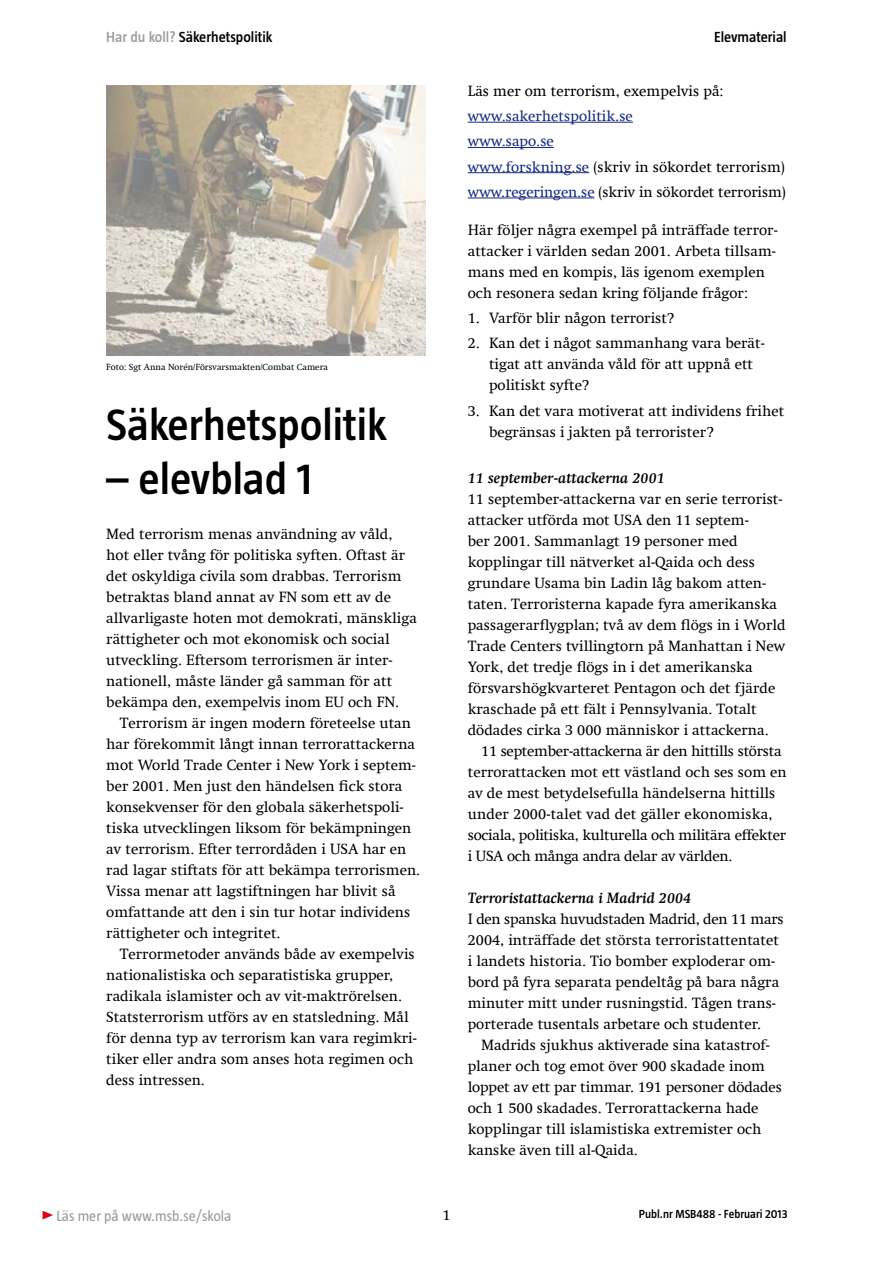
<style>
.page{position:relative;width:893px;height:1263px;background:#fff}
.page>*{position:absolute;margin:0;border:0;box-sizing:border-box;transform-origin:0 0}
.t1{font:600 45px "Taz";color:#000}
.t2{font:15px/21px "Swift Com";color:#000}
.t3{font:15px/21px "Swift Com";letter-spacing:-.02em;color:#000}
.t4{font:15px/25.2px "Swift Com";color:#162983}
.t5{font:italic 700 15px "Swift Com";color:#000}
.t6{font:600 15px "Taz";color:#000}
.t7{font:15px "Taz";color:#9c9e9f}
.t8{font:600 12px "Taz";color:#000}
.t9{font:9px "Swift Com";color:#000}
.s1{color:#9c9e9f}
.s2{color:#000}
</style>
<div class="page">
<svg style="left:43px;top:1211px;width:10px;height:8px"></svg>
<hr style="left:468px;top:122px;width:165px;height:1px;background:#162983">
<hr style="left:468px;top:147px;width:86px;height:1px;background:#162983">
<hr style="left:468px;top:172px;width:121px;height:1px;background:#162983">
<hr style="left:468px;top:198px;width:126px;height:1px;background:#162983">
<img style="left:106px;top:85px;width:319px;height:271px">
<p class="t6" style="left:106px;top:28px;width:168px"><span class="s1">Har du koll?</span> Säkerhetspolitik</p>
<p class="t6" style="left:714px;top:28px;width:74px">Elevmaterial</p>
<p class="t9" style="left:106px;top:362px;width:223px">Foto: Sgt Anna Norén/Försvarsmakten/Combat Camera</p>
<h1 class="t1" style="left:106px;top:399px;width:282px">Säkerhetspolitik</h1>
<h1 class="t1" style="left:106px;top:453px;width:207px">– elevblad 1</h1>
<p class="t2" style="left:106px;top:523px;width:312px">Med terrorism menas användning av våld, hot eller tvång för politiska syften. Oftast är det oskyldiga civila som drabbas. Terrorism betraktas bland annat av FN som ett av de allvarligaste hoten mot demokrati, mänskliga rättigheter och mot ekonomisk och social utveckling. Eftersom terrorismen är inter&shy;nationell, måste länder gå samman för att bekämpa den, exempelvis inom EU och FN.</p>
<p class="t2" style="left:106px;top:712px;width:315px;text-indent:14px">Terrorism är ingen modern företeelse utan har förekommit långt innan terrorattackerna mot World Trade Center i New York i septem&shy;ber 2001. Men just den händelsen fick stora konsekvenser för den globala säkerhetspoli&shy;tiska utvecklingen liksom för bekämpningen av terrorism. Efter terrordåden i USA har en rad lagar stiftats för att bekämpa terrorismen.<br>Vissa menar att lagstiftningen har blivit så omfattande att den i sin tur hotar individens rättigheter och integritet.</p>
<p class="t2" style="left:106px;top:943px;width:312px;text-indent:14px">Terrormetoder används både av exempelvis nationalistiska och separatistiska grupper, radikala islamister och av vit-maktrörelsen.<br>Statsterrorism utförs av en statsledning. Mål för denna typ av terrorism kan vara regimkri&shy;tiker eller andra som anses hota regimen och dess intressen.</p>
<p class="t2" style="left:468px;top:80px;width:257px">Läs mer om terrorism, exempelvis på:</p>
<p class="t4" style="left:468px;top:103px;width:320px">www.sakerhetspolitik.se<br>www.sapo.se<br>www.forskning.se <span class="s2">(skriv in sökordet terrorism) </span>www.regeringen.se <span class="s2">(skriv in sökordet terrorism)</span></p>
<p class="t2" style="left:468px;top:219px;width:311px">Här följer några exempel på inträffade terror&shy;attacker i världen sedan 2001. Arbeta tillsam&shy;mans med en kompis, läs igenom exemplen och resonera sedan kring följande frågor:</p>
<p class="t2" style="left:468px;top:307px;width:208px">1. Varför blir någon terrorist?</p>
<p class="t2" style="left:489px;top:333px;width:277px;text-indent:-21px">2. Kan det i något sammanhang vara berät&shy;tigat att använda våld för att uppnå ett politiskt syfte?</p>
<p class="t2" style="left:489px;top:400px;width:297px;text-indent:-21px">3. Kan det vara motiverat att individens frihet begränsas i jakten på terrorister?</p>
<p class="t5" style="left:468px;top:469px;width:199px">11 september-attackerna 2001</p>
<p class="t2" style="left:468px;top:488px;width:319px">11 september-attackerna var en serie terrorist&shy;attacker utförda mot USA den 11 septem-<br>ber 2001. Sammanlagt 19 personer med kopplingar till nätverket al-Qaida och dess grundare Usama bin Ladin låg bakom atten&shy;taten. Terroristerna kapade fyra amerikanska passagerarflygplan; två av dem flögs in i World Trade Centers tvillingtorn på Manhattan i New York, det tredje flögs in i det amerikanska försvarshögkvarteret Pentagon och det fjärde kraschade på ett fält i Pennsylvania. Totalt dödades cirka 3 000 människor i attackerna.</p>
<p class="t3" style="left:468px;top:740px;width:320px;text-indent:14px">11 september-attackerna är den hittills största terrorattacken mot ett västland och ses som en av de mest betydelsefulla händelserna hittills under 2000-talet vad det gäller ekonomiska, sociala, politiska, kulturella och militära effekter i USA och många andra delar av världen.</p>
<p class="t5" style="left:468px;top:889px;width:225px">Terroristattackerna i Madrid 2004</p>
<p class="t2" style="left:468px;top:908px;width:317px">I den spanska huvudstaden Madrid, den 11 mars 2004, inträffade det största terroristattentatet i landets historia. Tio bomber exploderar om&shy;bord på fyra separata pendeltåg på bara några minuter mitt under rusningstid. Tågen trans&shy;porterade tusentals arbetare och studenter.</p>
<p class="t2" style="left:468px;top:1034px;width:316px;text-indent:14px">Madrids sjukhus aktiverade sina katastrof&shy;planer och tog emot över 900 skadade inom loppet av ett par timmar. 191 personer dödades och 1 500 skadades. Terrorattackerna hade kopplingar till islamistiska extremister och kanske även till al-Qaida.</p>
<p class="t7" style="left:56px;top:1207px;width:177px">Läs mer på www.msb.se/skola</p>
<p class="t2" style="left:442px;top:1205px;width:10px">1</p>
<p class="t8" style="left:639px;top:1207px;width:150px">Publ.nr MSB488 - Februari 2013</p>
</div>
